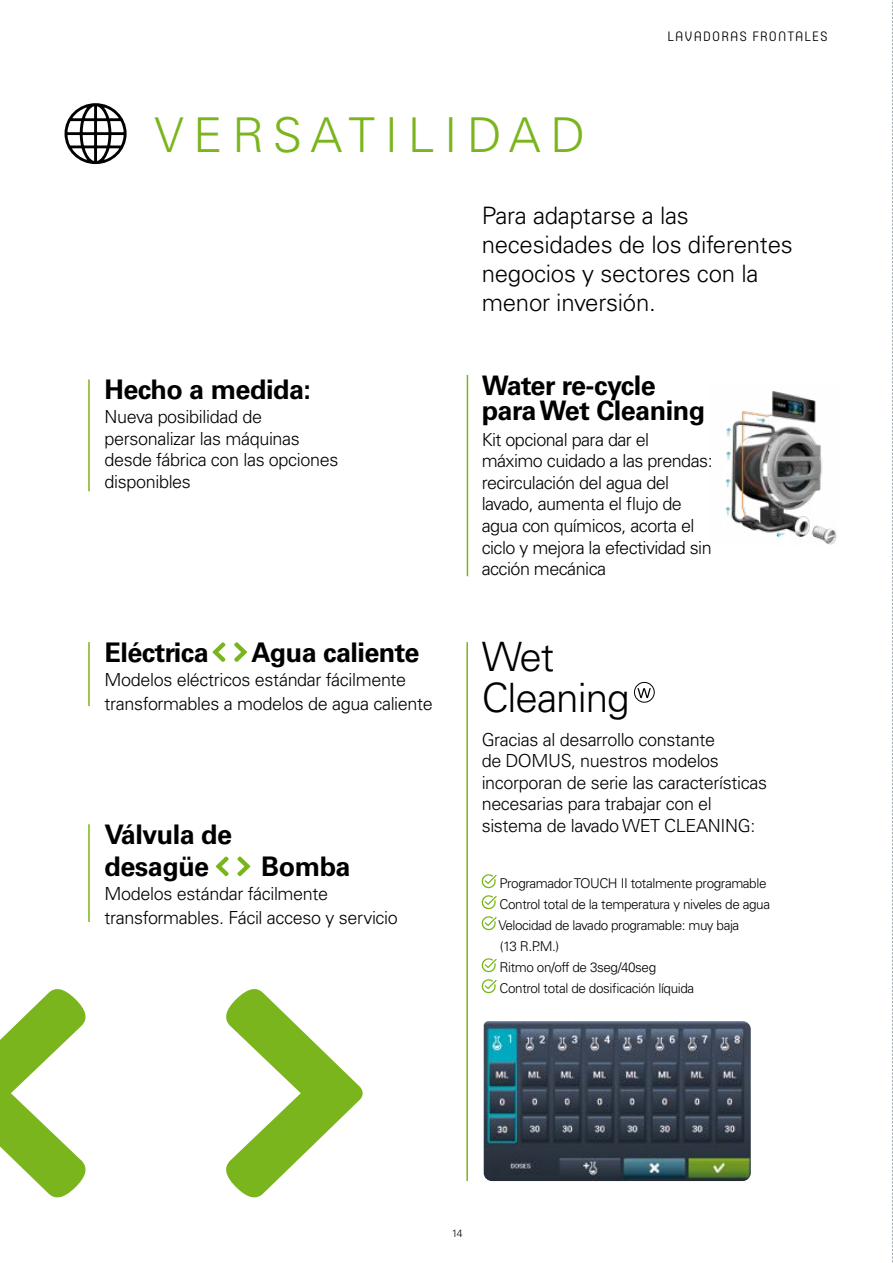
<style>
.page{position:relative;width:893px;height:1263px;background:#fff}
.page>*{position:absolute;margin:0;border:0;box-sizing:border-box;transform-origin:0 0}
.t1{font:300 48px "Univers LT Std";letter-spacing:.2em;color:#7ab51d}
.t2{font:300 40.35px/40.3px "Univers LT Std";letter-spacing:-.025em;color:#000}
.t3{font:700 27px/32.4px "Univers LT Std";letter-spacing:-.02em;color:#000}
.t4{font:300 24px/28.8px "Univers LT Std";letter-spacing:-.01em;color:#000}
.t5{font:300 18px/21.6px "Univers LT Std";letter-spacing:-.02em;color:#000}
.t6{font:300 13.5px/21px "Univers LT Std";letter-spacing:-.03em;color:#000}
.t7{font:300 13.5px "Core Mellow";letter-spacing:.08em;color:#000}
.t8{font:300 10.5px "Univers LT Std";color:#000}
</style>
<div class="page">
<svg style="left:65px;top:103px;width:62px;height:61px"></svg>
<svg style="left:0;top:989px;width:363px;height:209px"></svg>
<hr style="left:88px;top:379px;width:2px;height:112px;background:#7ab51d">
<img style="left:484px;top:1021px;width:267px;height:160px">
<svg style="left:212px;top:642px;width:35px;height:20px"></svg>
<svg style="left:216px;top:856px;width:34px;height:20px"></svg>
<hr style="left:88px;top:642px;width:2px;height:64px;background:#7ab51d">
<svg style="left:481px;top:874px;width:16px;height:57px"></svg>
<svg style="left:481px;top:958px;width:16px;height:36px"></svg>
<svg style="left:637px;top:688px;width:14px;height:10px"></svg>
<div style="left:634px;top:682px;width:21px;height:21px;border:1px solid #000;border-radius:50%"></div>
<hr style="left:466px;top:642px;width:2px;height:539px;background:#7ab51d">
<hr style="left:88px;top:824px;width:2px;height:98px;background:#7ab51d">
<hr style="left:467px;top:375px;width:1px;height:201px;background:#7ab51d">
<img style="left:725px;top:391px;width:112px;height:154px">
<svg style="left:892px;top:0;width:1px;height:1263px"></svg>
<h1 class="t1" style="left:154px;top:106px;width:432px">VERSATILIDAD</h1>
<p class="t7" style="left:668px;top:26px;width:161px">LAVADORAS FRONTALES</p>
<h3 class="t3" style="left:105px;top:373px;width:208px">Hecho a medida:</h3>
<p class="t5" style="left:105px;top:406px;width:235px">Nueva posibilidad de personalizar las máquinas desde fábrica con las opciones disponibles</p>
<h3 class="t3" style="left:105px;top:636px;width:106px">Eléctrica</h3>
<h3 class="t3" style="left:251px;top:636px;width:169px">Agua caliente</h3>
<p class="t5" style="left:105px;top:668px;width:330px;line-height:24px">Modelos eléctricos estándar fácilmente transformables a modelos de agua caliente</p>
<h3 class="t3" style="left:105px;top:818px;width:129px">Válvula de desagüe</h3>
<h3 class="t3" style="left:261px;top:851px;width:91px">Bomba</h3>
<p class="t5" style="left:105px;top:882px;width:295px;line-height:24px">Modelos estándar fácilmente transformables. Fácil acceso y servicio</p>
<h3 class="t4" style="left:482px;top:201px;width:313px">Para adaptarse a las necesidades de los diferentes negocios y sectores con la menor inversión.</h3>
<h3 class="t3" style="left:482px;top:372px;width:225px;line-height:25.5px">Water re-cycle para Wet Cleaning</h3>
<p class="t5" style="left:482px;top:428px;width:232px">Kit opcional para dar el máximo cuidado a las prendas: recirculación del agua del lavado, aumenta el flujo de agua con químicos, acorta el ciclo y mejora la efectividad sin acción mecánica</p>
<h2 class="t2" style="left:482px;top:637px;width:149px">Wet<br>Cleaning</h2>
<p class="t5" style="left:482px;top:728px;width:287px">Gracias al desarrollo constante<br>de DOMUS, nuestros modelos incorporan de serie las características necesarias para trabajar con el sistema de lavado WET CLEANING:</p>
<p class="t6" style="left:499px;top:873px;width:273px">Programador TOUCH II totalmente programable Control total de la temperatura y niveles de agua Velocidad de lavado programable: muy baja<br>(13 R.P.M.)<br>Ritmo on/off de 3seg/40seg<br>Control total de dosificación líquida</p>
<p class="t8" style="left:452px;top:1227px;width:12px">14</p>
</div>
